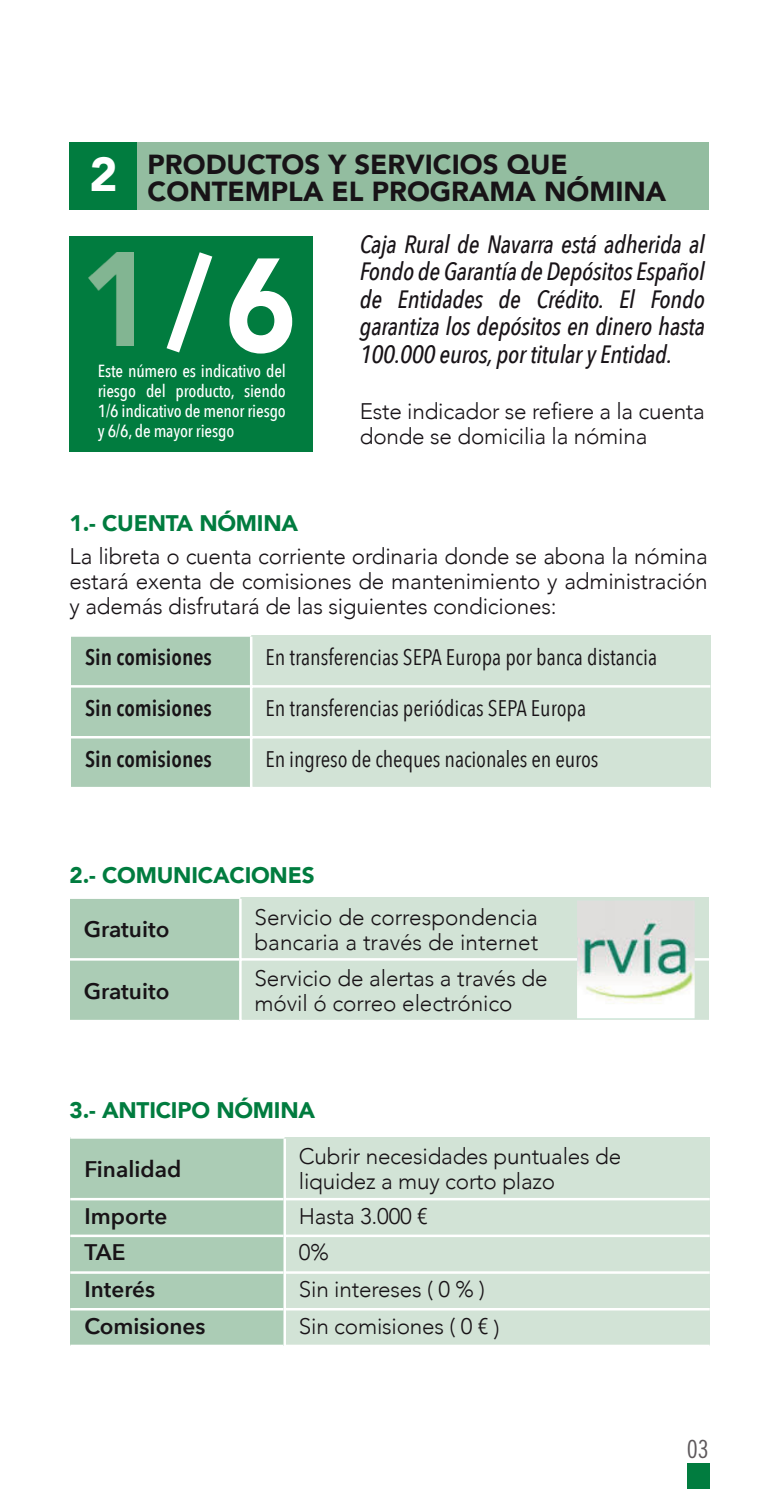
<style>
.page{position:relative;width:780px;height:1489px;background:#fff}
.page>*{position:absolute;margin:0;border:0;box-sizing:border-box;transform-origin:0 0}
.t1{font:900 27.5px/27.5px "Avenir";color:#181317}
.t2{font:italic 500 25px/27.5px "Avenir Next Condensed";letter-spacing:-.01em;color:#181317;text-align:justify}
.t3{font:25px "Trade Gothic LT Std Cn 18";color:#5d585b}
.t4{font:300 22.5px/25px "Avenir";letter-spacing:-.01em;color:#181317}
.t5{font:22.5px "Avenir Next Condensed";color:#181317}
.t6{font:600 22.5px "Avenir Next";color:#181317}
.t7{font:900 22.5px "Avenir";letter-spacing:-.01em;color:#017c3f}
.t8{font:600 22.5px "Avenir Next Condensed";color:#181317}
.t9{font:500 17.5px/20px "Avenir Next Condensed";letter-spacing:-.01em;color:#fff;text-align:justify}
</style>
<div class="page">
<div style="left:687px;top:1463px;width:22px;height:25px;background:#017c3f"></div>
<div style="left:70px;top:142px;width:638px;height:67px;background:#93bda0"></div>
<div style="left:70px;top:142px;width:67px;height:67px;background:#017c3f"></div>
<div style="left:71px;top:635px;width:180px;height:153px;background:#abccb5"></div>
<div style="left:251px;top:635px;width:459px;height:153px;background:#d2e3d6"></div>
<hr style="left:250px;top:636px;width:2px;height:153px;background:#fff">
<hr style="left:251px;top:685px;width:459px;height:2px;background:#fff">
<hr style="left:251px;top:736px;width:459px;height:2px;background:#fff">
<hr style="left:251px;top:786px;width:459px;height:3px;background:#fff">
<hr style="left:71px;top:634px;width:180px;height:2px;background:#fff">
<hr style="left:71px;top:685px;width:179px;height:2px;background:#fff">
<hr style="left:71px;top:736px;width:179px;height:2px;background:#fff">
<hr style="left:71px;top:786px;width:179px;height:3px;background:#fff">
<div style="left:70px;top:897px;width:170px;height:124px;background:#abccb5"></div>
<div style="left:240px;top:897px;width:469px;height:124px;background:#d2e3d6"></div>
<hr style="left:239px;top:898px;width:2px;height:124px;background:#fff">
<hr style="left:240px;top:958px;width:469px;height:2px;background:#fff">
<hr style="left:240px;top:1019px;width:469px;height:3px;background:#fff">
<hr style="left:70px;top:896px;width:170px;height:2px;background:#fff">
<hr style="left:70px;top:958px;width:169px;height:2px;background:#fff">
<hr style="left:70px;top:1019px;width:169px;height:3px;background:#fff">
<img style="left:577px;top:901px;width:117px;height:117px">
<div style="left:70px;top:1137px;width:215px;height:208px;background:#abccb5"></div>
<div style="left:285px;top:1137px;width:424px;height:208px;background:#d2e3d6"></div>
<hr style="left:283px;top:1138px;width:3px;height:208px;background:#fff">
<hr style="left:285px;top:1197px;width:424px;height:3px;background:#fff">
<hr style="left:285px;top:1234px;width:424px;height:2px;background:#fff">
<hr style="left:285px;top:1271px;width:424px;height:2px;background:#fff">
<hr style="left:285px;top:1307px;width:424px;height:3px;background:#fff">
<hr style="left:285px;top:1344px;width:424px;height:2px;background:#fff">
<hr style="left:70px;top:1136px;width:215px;height:2px;background:#fff">
<hr style="left:70px;top:1197px;width:213px;height:3px;background:#fff">
<hr style="left:70px;top:1234px;width:213px;height:2px;background:#fff">
<hr style="left:70px;top:1271px;width:213px;height:2px;background:#fff">
<hr style="left:70px;top:1307px;width:213px;height:3px;background:#fff">
<hr style="left:70px;top:1344px;width:213px;height:2px;background:#fff">
<div style="left:70px;top:236px;width:243px;height:215px;background:#017c3f"></div>
<svg style="left:166px;top:252px;width:126px;height:101px"></svg>
<img style="left:89px;top:252px;width:44px;height:94px">
<p class="t1" style="left:89px;top:151px;width:578px;text-indent:58px">PRODUCTOS Y SERVICIOS QUE<br><sup>2</sup> CONTEMPLA EL PROGRAMA NÓMINA</p>
<p class="t9" style="left:98px;top:361px;width:190px">Este número es indicativo del riesgo del producto, siendo 1/6 indicativo de menor riesgo y 6/6, de mayor riesgo</p>
<p class="t2" style="left:360px;top:231px;width:346px">Caja Rural de Navarra está adherida al Fondo de Garantía de Depósitos Español de Entidades de Crédito. El Fondo garantiza los depósitos en dinero hasta 100.000 euros, por titular y Entidad.</p>
<p class="t4" style="left:360px;top:399px;width:346px">Este indicador se refiere a la cuenta donde se domicilia la nómina</p>
<p class="t7" style="left:70px;top:509px;width:230px">1.- CUENTA NÓMINA</p>
<p class="t4" style="left:70px;top:543px;width:639px;text-align:justify">La libreta o cuenta corriente ordinaria donde se abona la nómina estará exenta de comisiones de mantenimiento y administración y además disfrutará de las siguientes condiciones:</p>
<p class="t8" style="left:85px;top:642px;width:128px">Sin comisiones</p>
<p class="t5" style="left:265px;top:642px;width:393px">En transferencias SEPA Europa por banca distancia</p>
<p class="t8" style="left:85px;top:693px;width:128px">Sin comisiones</p>
<p class="t5" style="left:265px;top:693px;width:322px">En transferencias periódicas SEPA Europa</p>
<p class="t8" style="left:85px;top:744px;width:128px">Sin comisiones</p>
<p class="t5" style="left:265px;top:744px;width:335px">En ingreso de cheques nacionales en euros</p>
<p class="t7" style="left:70px;top:860px;width:246px">2.- COMUNICACIONES</p>
<p class="t6" style="left:84px;top:914px;width:87px">Gratuito</p>
<p class="t6" style="left:84px;top:976px;width:87px">Gratuito</p>
<p class="t4" style="left:254px;top:904px;width:285px">Servicio de correspondencia bancaria a través de internet</p>
<p class="t4" style="left:254px;top:966px;width:294px">Servicio de alertas a través de móvil ó correo electrónico</p>
<p class="t7" style="left:70px;top:1095px;width:247px">3.- ANTICIPO NÓMINA</p>
<p class="t6" style="left:84px;top:1154px;width:98px">Finalidad</p>
<p class="t4" style="left:299px;top:1144px;width:324px">Cubrir necesidades puntuales de liquidez a muy corto plazo</p>
<p class="t6" style="left:84px;top:1200px;width:84px">Importe</p>
<p class="t4" style="left:299px;top:1203px;width:130px">Hasta 3.000 €</p>
<p class="t6" style="left:84px;top:1237px;width:43px">TAE</p>
<p class="t4" style="left:299px;top:1239px;width:31px">0%</p>
<p class="t6" style="left:84px;top:1274px;width:72px">Interés</p>
<p class="t4" style="left:299px;top:1276px;width:188px">Sin intereses ( 0 % )</p>
<p class="t6" style="left:84px;top:1310px;width:122px">Comisiones</p>
<p class="t4" style="left:299px;top:1313px;width:202px">Sin comisiones ( 0 € )</p>
<p class="t3" style="left:686px;top:1440px;width:24px">03</p>
</div>
